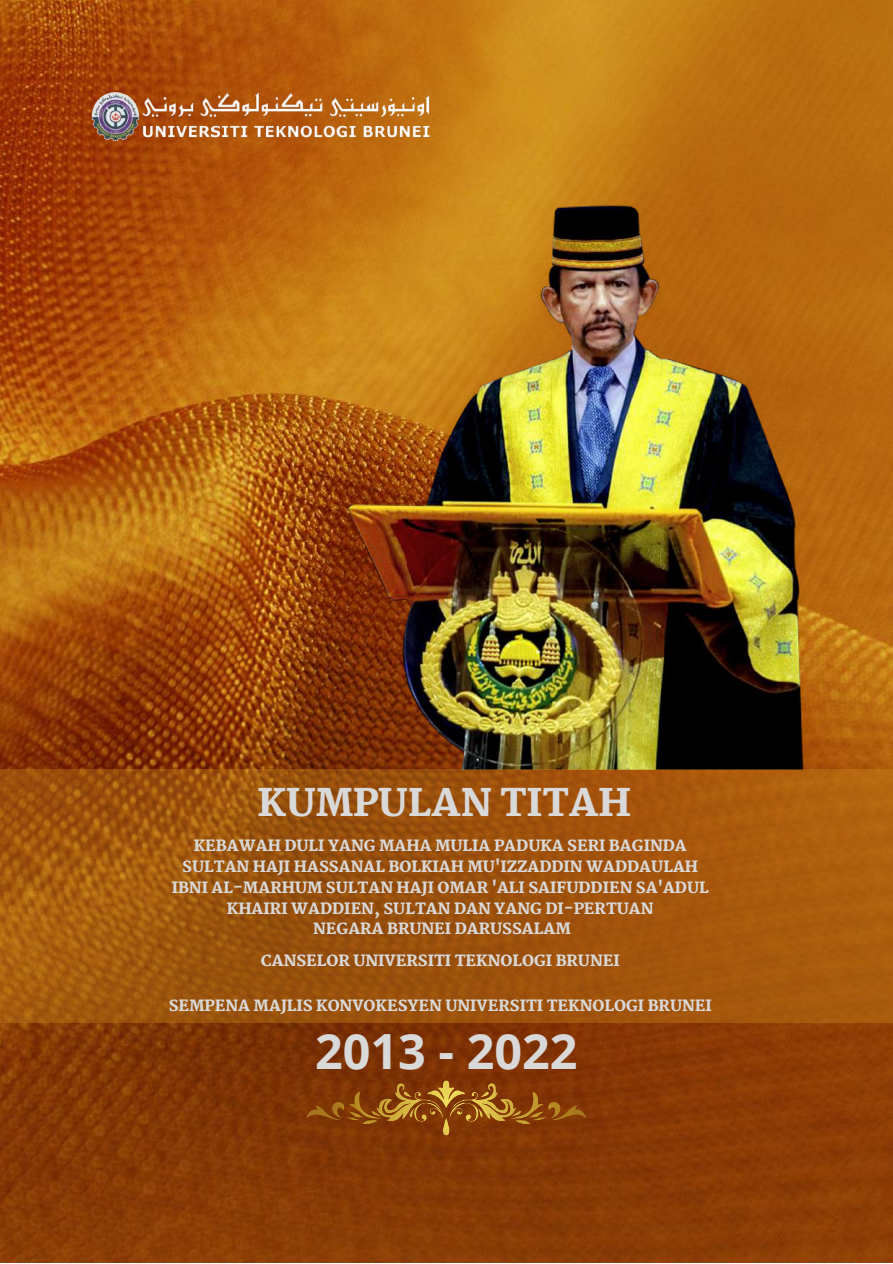
<style>
.page{position:relative;width:893px;height:1264px;background:#fff}
.page>*{position:absolute;margin:0;border:0;box-sizing:border-box;transform-origin:0 0}
.t1{font:700 48.45px "Open Sans";color:#d9d9d9}
.t2{font:800 37.5px "Martel";color:#d9d9d9}
.t3{font:800 15.3px/20.9px "Martel";color:#d9d9d9;text-align:center}
</style>
<div class="page">
<img style="left:0;top:0;width:892px;height:1262px">
<img style="left:89px;top:89px;width:345px;height:52px">
<img style="left:339px;top:174px;width:475px;height:595px">
<svg style="left:0;top:769px;width:892px;height:254px;background:#a0550c"></svg>
<svg style="left:305px;top:1080px;width:281px;height:55px;background:#8d480d"></svg>
<h2 class="t2" style="left:258px;top:780px;width:374px">KUMPULAN TITAH</h2>
<p class="t3" style="left:172px;top:835px;width:538px">KEBAWAH DULI YANG MAHA MULIA PADUKA SERI BAGINDA SULTAN HAJI HASSANAL BOLKIAH MU'IZZADDIN WADDAULAH IBNI AL-MARHUM SULTAN HAJI OMAR 'ALI SAIFUDDIEN SA'ADUL KHAIRI WADDIEN, SULTAN DAN YANG DI-PERTUAN<br>NEGARA BRUNEI DARUSSALAM</p>
<p class="t3" style="left:261px;top:949px;width:360px">CANSELOR UNIVERSITI TEKNOLOGI BRUNEI</p>
<p class="t3" style="left:169px;top:994px;width:544px">SEMPENA MAJLIS KONVOKESYEN UNIVERSITI TEKNOLOGI BRUNEI</p>
<h1 class="t1" style="left:315px;top:1017px;width:264px">2013 - 2022</h1>
</div>
